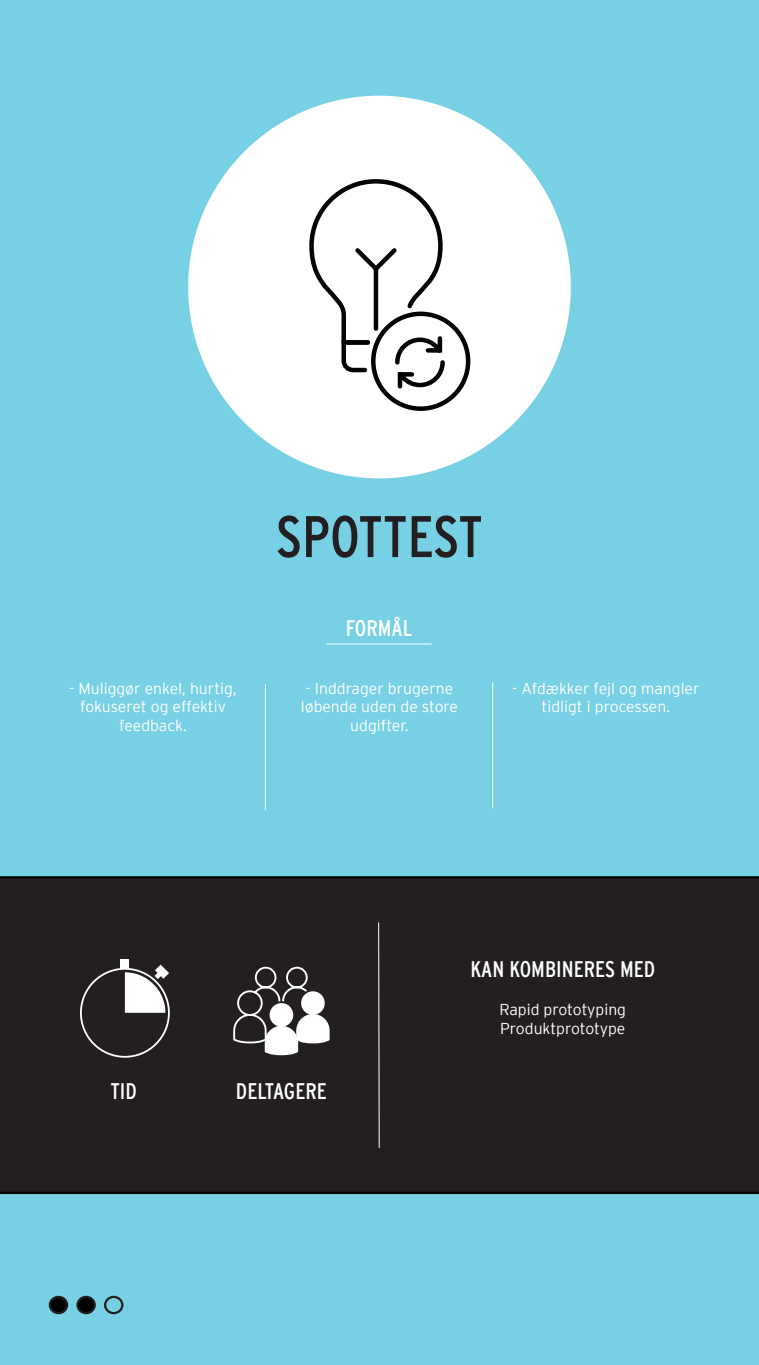
<style>
.page{position:relative;width:759px;height:1365px;background:#78d0e4}
.page>*{position:absolute;margin:0;border:0;box-sizing:border-box;transform-origin:0 0}
.t1{font:condensed 58.5px "Interstate";letter-spacing:-.005em;color:#231f20}
.t2{font:condensed 22.5px "Interstate";color:#fff}
.t3{font:300 15.75px/18.9px "Interstate";color:#fff;text-align:center}
</style>
<div class="page">
<hr style="left:492px;top:682px;width:1px;height:126px;background:#fff">
<hr style="left:265px;top:684px;width:1px;height:126px;background:#fff">
<div style="left:0;top:876px;width:759px;height:318px;background:#231f20"></div>
<hr style="left:326px;top:644px;width:106px;height:1px;background:#fff">
<hr style="left:378px;top:922px;width:2px;height:226px;background:#fff">
<div style="left:188px;top:96px;width:383px;height:382px;background:#fff;border-radius:50%"></div>
<svg style="left:309px;top:179px;width:162px;height:232px"></svg>
<div style="left:80px;top:968px;width:90px;height:90px;border:2px solid #fff;border-radius:50%"></div>
<div style="left:121px;top:959px;width:8px;height:10px;background:#fff"></div>
<svg style="left:125px;top:965px;width:44px;height:48px"></svg>
<svg style="left:232px;top:966px;width:99px;height:90px"></svg>
<div style="left:50px;top:1297px;width:17px;height:16px;background:#000;border-radius:50%"></div>
<div style="left:49px;top:1296px;width:19px;height:18px;border:2px solid #231f20;border-radius:50%"></div>
<div style="left:78px;top:1297px;width:17px;height:16px;background:#000;border-radius:50%"></div>
<div style="left:76px;top:1296px;width:20px;height:18px;border:2px solid #231f20;border-radius:50%"></div>
<div style="left:104px;top:1296px;width:19px;height:18px;border:2px solid #231f20;border-radius:50%"></div>
<h1 class="t1" style="left:276px;top:504px;width:208px">SPOTTEST</h1>
<p class="t3" style="left:69px;top:678px;width:169px">- Muliggør enkel, hurtig, fokuseret og effektiv feedback.</p>
<h2 class="t2" style="left:105px;top:717px;width:31px">SKRIDT</h2>
<h2 class="t2" style="left:346px;top:616px;width:68px">FORMÅL</h2>
<p class="t3" style="left:301px;top:678px;width:159px">- Inddrager brugerne løbende uden de store udgifter.</p>
<p class="t3" style="left:512px;top:678px;width:189px">- Afdækker fejl og mangler tidligt i processen.</p>
<h2 class="t2" style="left:110px;top:1079px;width:10px">TID</h2>
<h2 class="t2" style="left:236px;top:1079px;width:60px">DE LTAGERE</h2>
<h2 class="t2" style="left:284px;top:1079px;width:12px">EE</h2>
<h2 class="t2" style="left:470px;top:957px;width:97px">KAN KOMBINERES</h2>
<h2 class="t2" style="left:620px;top:957px;width:12px">MED</h2>
<p class="t3" style="left:500px;top:1000px;width:128px;text-align:left">Rapid prototyping<br>Produktprototype</p>
</div>
